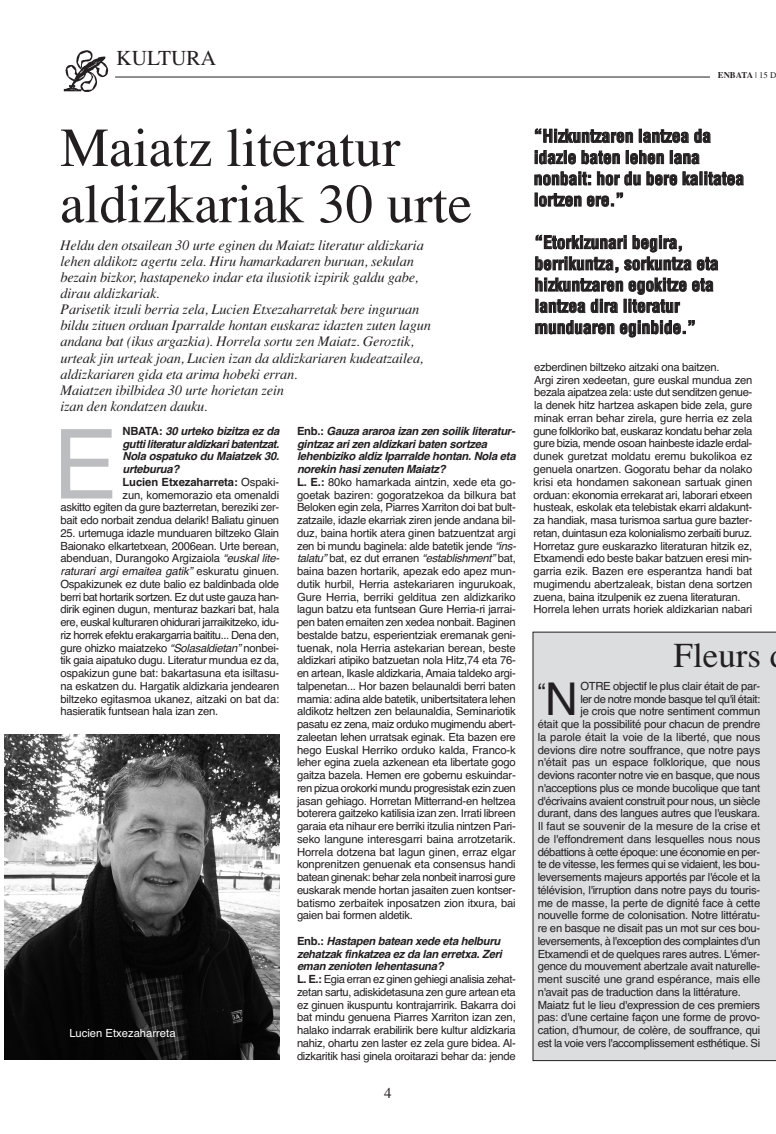
<style>
.page{position:relative;width:776px;height:1134px;background:#fff}
.page>*{position:absolute;margin:0;border:0;box-sizing:border-box;transform-origin:0 0}
.t1{font:96.62px "Helvetica";color:#bcbdc0}
.t2{font:55px/56.2px "Times";color:#231f20}
.t3{font:35px "Times";color:#231f20}
.t4{font:23.12px "Helvetica";color:#231f20}
.t5{font:21.25px "Times";color:#231f20}
.t6{font:700 condensed 17.5px/21.2px "Helvetica";color:#231f20}
.t7{font:15px "Times";color:#231f20}
.t8{font:italic 14.38px/16.1px "Times";letter-spacing:-.015em;color:#231f20}
.t9{font:11.25px/12.8px "Helvetica";letter-spacing:-.02em;color:#231f20}
.t10{font:italic 700 11.25px "Helvetica";color:#231f20}
.t11{font:11.25px "Helvetica";letter-spacing:-.04em;color:#231f20}
.t12{font:700 11.25px "Helvetica";letter-spacing:-.01em;color:#231f20}
.t13{font:11.25px "Helvetica";color:#fff}
.t14{font:700 8.75px "Times";color:#231f20}
.s1{font-weight:400}
.s2{font-style:normal}
.s3{font-style:italic}
.s4{font-weight:700}
.s5{font-weight:700;font-style:italic}
.s6{font-size:45.25px}
</style>
<div class="page">
<div style="left:533px;top:632px;width:243px;height:429px;background:#dcdddf"></div>
<hr style="left:115px;top:77px;width:595px;height:1px;background:#231f20">
<img style="left:63px;top:50px;width:46px;height:42px">
<img style="left:5px;top:734px;width:274px;height:326px">
<h3 class="t5" style="left:116px;top:50px;width:101px">KULTURA</h3>
<p class="t14" style="left:718px;top:72px;width:60px">ENBATA <span class="s1">| 15 D</span></p>
<h2 class="t2" style="left:60px;top:125px;width:414px">Maiatz literatur aldizkariak 30 urte</h2>
<p class="t8" style="left:60px;top:238px;width:372px">Heldu den otsailean 30 urte eginen du Maiatz literatur aldizkaria lehen aldikotz agertu zela. Hiru hamarkadaren buruan, sekulan bezain bizkor, hastapeneko indar eta ilusiotik izpirik galdu gabe, dirau aldizkariak.<br>Parisetik itzuli berria zela, Lucien Etxezaharretak bere inguruan bildu zituen orduan Iparralde hontan euskaraz idazten zuten lagun andana bat (ikus argazkia). Horrela sortu zen Maiatz. Geroztik, urteak jin urteak joan, Lucien izan da aldizkariaren kudeatzailea, aldizkariaren gida eta arima hobeki erran.<br>Maiatzen ibilbidea 30 urte horietan zein<br>izan den kondatzen dauku.</p>
<h1 class="t1" style="left:53px;top:429px;width:66px">E</h1>
<p class="t10" style="left:123px;top:427px;width:161px"><span class="s2">N B ATA :</span> 30 urteko bizitza ez da</p>
<p class="t10" style="left:123px;top:439px;width:161px">guttiliteraturaldizkaribatentzat.</p>
<p class="t10" style="left:123px;top:452px;width:161px">Nola ospatuko du Maiatzek 30.</p>
<p class="t10" style="left:123px;top:465px;width:60px">urteburua?</p>
<p class="t12" style="left:123px;top:478px;width:158px">Lucien Etxezaharreta: <span class="s1">Ospaki-</span></p>
<p class="t9" style="left:123px;top:489px;width:158px">zun, komemorazio eta omenaldi</p>
<p class="t9" style="left:60px;top:502px;width:220px">askitto egiten da gure bazterretan, bereziki zer-</p>
<p class="t9" style="left:60px;top:515px;width:220px">bait edo norbait zendua delarik! Baliatu ginuen</p>
<p class="t9" style="left:60px;top:527px;width:223px">25. urtemuga idazle munduaren biltzeko Glain Baionako elkartetxean, 2006ean. Urte berean, abenduan, Durangoko Argizaiola <span class="s3">“euskal lite&shy;raturari argi emaitea gatik”</span> e s k u r a t u g i n u e n .<br>Ospakizunek ez dute balio ez baldinbada olde berri bat hortarik sortzen. Ez dut uste gauza han&shy;dirik eginen dugun, menturaz bazkari bat, hala ere, euskal kulturaren ohidurari jarraikitzeko, idu&shy;riz horrek efektu erakargarria baititu... Dena den, gure ohizko maiatzeko <span class="s3">“Solasaldietan”</span>nonbei&shy;tik gaia aipatuko dugu. Literatur mundua ez da, ospakizun gune bat: bakartasuna eta isiltasu&shy;na eskatzen du. Hargatik aldizkaria jendearen biltzeko egitasmoa ukanez, aitzaki on bat da: hasieratik funtsean hala izan zen.</p>
<p class="t13" style="left:69px;top:1029px;width:108px">Lucien Etxezaharreta</p>
<p class="t9" style="left:297px;top:425px;width:223px"><span class="s4">E n b . :</span> <span class="s5">Gauza araroa izan zen soilik literatur&shy;gintzaz arizen aldizkaribaten sortzea lehenbiziko aldiz Iparralde hontan.Nola eta norekin hasizenuten Maiatz?<br></span><span class="s4">L. E.:</span> 80ko hamarkada aintzin, xede eta go&shy;goetak baziren: gogoratzekoa da bilkura bat Beloken egin zela, Piarres Xarriton doi bat bult&shy;zatzaile, idazle ekarriak ziren jende andana bil&shy;duz, baina hortik atera ginen batzuentzat argi zen bi mundu baginela: alde batetik jende <span class="s3">“ins&shy;talatu”</span> b at , e z d u t e r r a n e n <span class="s3">“establishment”</span> b at , baina bazen hortarik, apezak edo apez mun&shy;dutik hurbil, Herria astekariaren ingurukoak, Gure Herria, berriki gelditua zen aldizkariko lagun batzu eta funtsean Gure Herria-ri jarrai&shy;pen baten emaiten zen xedea nonbait. Baginen bestalde batzu, esperientziak eremanak geni&shy;tuenak, nola Herria astekarian berean, beste aldizkari atipiko batzuetan nola Hitz,74 eta 76- en artean, Ikasle aldizkaria, Amaia taldeko argi&shy;talpenetan... Hor bazen belaunaldi berri baten mamia: adina alde batetik, unibertsitatera lehen aldikotz heltzen zen belaunaldia, Seminariotik pasatu ez zena, maiz orduko mugimendu abert&shy;zaleetan lehen urratsak eginak. Eta bazen ere hego Euskal Herriko orduko kalda, Franco-k leher egina zuela azkenean eta libertate gogo gaitza bazela. Hemen ere gobernu eskuindar&shy;ren pizua orokorki mundu progresistak ezin zuen jasan gehiago. Horretan Mitterrand-en heltzea boterera gaitzeko katilisia izan zen. Irrati libreen garaia eta nihaur ere berriki itzulia nintzen Pari&shy;seko langune interesgarri baina arrotzetarik.<br>Horrela dotzena bat lagun ginen, erraz elgar konprenitzen genuenak eta consensus handi batean ginenak: behar zela nonbeit inarrosi gure euskarak mende hortan jasaiten zuen kontser&shy;batismo zerbaitek inposatzen zion itxura, bai gaien bai formen aldetik.</p>
<p class="t9" style="left:297px;top:935px;width:220px"><span class="s4">E n b . :</span> <span class="s5">Hastapen batean xede eta helburu zehatzak finkatzea ez da lan erretxa.Zeri eman zenioten lehentasuna?<br></span><span class="s4">L. E.:</span> Egia erran ez ginen gehiegi analisia zehat&shy;zetan sartu, adiskidetasuna zen gure artean eta ez ginuen ikuspuntu kontrajarririk. Bakarra doi bat mindu genuena Piarres Xarriton izan zen, halako indarrak erabilirik bere kultur aldizkaria nahiz, ohartu zen laster ez zela gure bidea. Al&shy;dizkaritik hasi ginela oroitarazi behar da: jende</p>
<h3 class="t7" style="left:384px;top:1087px;width:9px">4</h3>
<h3 class="t6" style="left:534px;top:127px;width:212px">“Hizkuntzaren lantzea da idazle baten lehen lana nonbait: hor du bere kalitatea lortzen ere.”</h3>
<h3 class="t6" style="left:535px;top:233px;width:186px">“Etorkizunari begira, berrikuntza, sorkuntza eta hizkuntzaren egokitze eta lantzea dira literatur munduaren eginbide.”</h3>
<p class="t9" style="left:534px;top:362px;width:220px">ezberdinen biltzeko aitzaki ona baitzen.<br>Argi ziren xedeetan, gure euskal mundua zen bezala aipatzea zela: uste dut senditzen genue&shy;la denek hitz hartzea askapen bide zela, gure minak erran behar zirela, gure herria ez zela gune folkloriko bat, euskaraz kondatu behar zela gure bizia, mende osoan hainbeste idazle erdal&shy;dunek guretzat moldatu eremu bukolikoa ez genuela onartzen. Gogoratu behar da nolako krisi eta hondamen sakonean sartuak ginen orduan: ekonomia errekarat ari, laborari etxeen husteak, eskolak eta telebistak ekarri aldakunt&shy;za handiak, masa turismoa sartua gure bazter&shy;retan, duintasun eza kolonialismo zerbaiti buruz.<br>Horretaz gure euskarazko literaturan hitzik ez, Etxamendi edo beste bakar batzuen eresi min&shy;garria ezik. Bazen ere esperantza handi bat mugimendu abertzaleak, bistan dena sortzen zuena, baina itzulpenik ez zuena literaturan.<br>Horrela lehen urrats horiek aldizkarian nabari</p>
<h3 class="t3" style="left:674px;top:642px;width:89px">Fleurs</h3>
<h3 class="t4" style="left:538px;top:683px;width:42px">“<span class="s6">N</span></h3>
<p class="t9" style="left:580px;top:680px;width:181px">OTRE objectif le plus clair était de par-</p>
<p class="t9" style="left:580px;top:693px;width:181px">ler de notre monde basque tel qu'il était:</p>
<p class="t9" style="left:580px;top:706px;width:181px">je crois que notre sentiment commun</p>
<p class="t9" style="left:538px;top:719px;width:224px">était que la possibilité pour chacun de prendre</p>
<p class="t9" style="left:538px;top:731px;width:224px">la parole était la voie de la liberté, que nous</p>
<p class="t9" style="left:538px;top:744px;width:224px">devions dire notre souffrance, que notre pays</p>
<p class="t9" style="left:538px;top:757px;width:224px">n'était pas un espace folklorique, que nous</p>
<p class="t9" style="left:538px;top:770px;width:224px">devions raconter notre vie en basque, que nous</p>
<p class="t9" style="left:538px;top:782px;width:224px">n'acceptions plus ce monde bucolique que tant</p>
<p class="t9" style="left:538px;top:795px;width:224px">d'écrivains avaient construit pour nous, un siècle</p>
<p class="t9" style="left:538px;top:808px;width:224px">durant, dans des langues autres que l'euskara.</p>
<p class="t9" style="left:538px;top:821px;width:224px">Il faut se souvenir de la mesure de la crise et</p>
<p class="t9" style="left:538px;top:833px;width:224px">de l'effondrement dans lesquelles nous nous</p>
<p class="t11" style="left:538px;top:847px;width:224px">débattions à cette époque: une économie en per-</p>
<p class="t9" style="left:538px;top:859px;width:224px">te de vitesse, les fermes qui se vidaient, les bou-</p>
<p class="t9" style="left:538px;top:872px;width:224px">leversements majeurs apportés par l'école et la</p>
<p class="t9" style="left:538px;top:884px;width:224px">télévision, l'irruption dans notre pays du touris-</p>
<p class="t9" style="left:538px;top:897px;width:224px">me de masse, la perte de dignité face à cette</p>
<p class="t9" style="left:538px;top:910px;width:224px">nouvelle forme de colonisation. Notre littératu-</p>
<p class="t9" style="left:538px;top:923px;width:224px">re en basque ne disait pas un mot sur ces bou-</p>
<p class="t9" style="left:538px;top:935px;width:224px">leversements, à l'exception des complaintes d'un</p>
<p class="t9" style="left:538px;top:948px;width:224px">Etxamendi et de quelques rares autres. L'émer-</p>
<p class="t9" style="left:538px;top:961px;width:224px">gence du mouvement abertzale avait naturelle-</p>
<p class="t9" style="left:538px;top:974px;width:224px">ment suscité une grand espérance, mais elle</p>
<p class="t9" style="left:538px;top:986px;width:205px">n'avait pas de traduction dans la littérature.</p>
<p class="t9" style="left:538px;top:999px;width:224px">Maiatz fut le lieu d'expression de ces premiers</p>
<p class="t9" style="left:538px;top:1012px;width:224px">pas: d'une certaine façon une forme de provo-</p>
<p class="t9" style="left:538px;top:1025px;width:224px">cation, d'humour, de colère, de souffrance, qui</p>
<p class="t9" style="left:538px;top:1037px;width:224px">est la voie vers l'accomplissement esthétique. Si</p>
</div>
